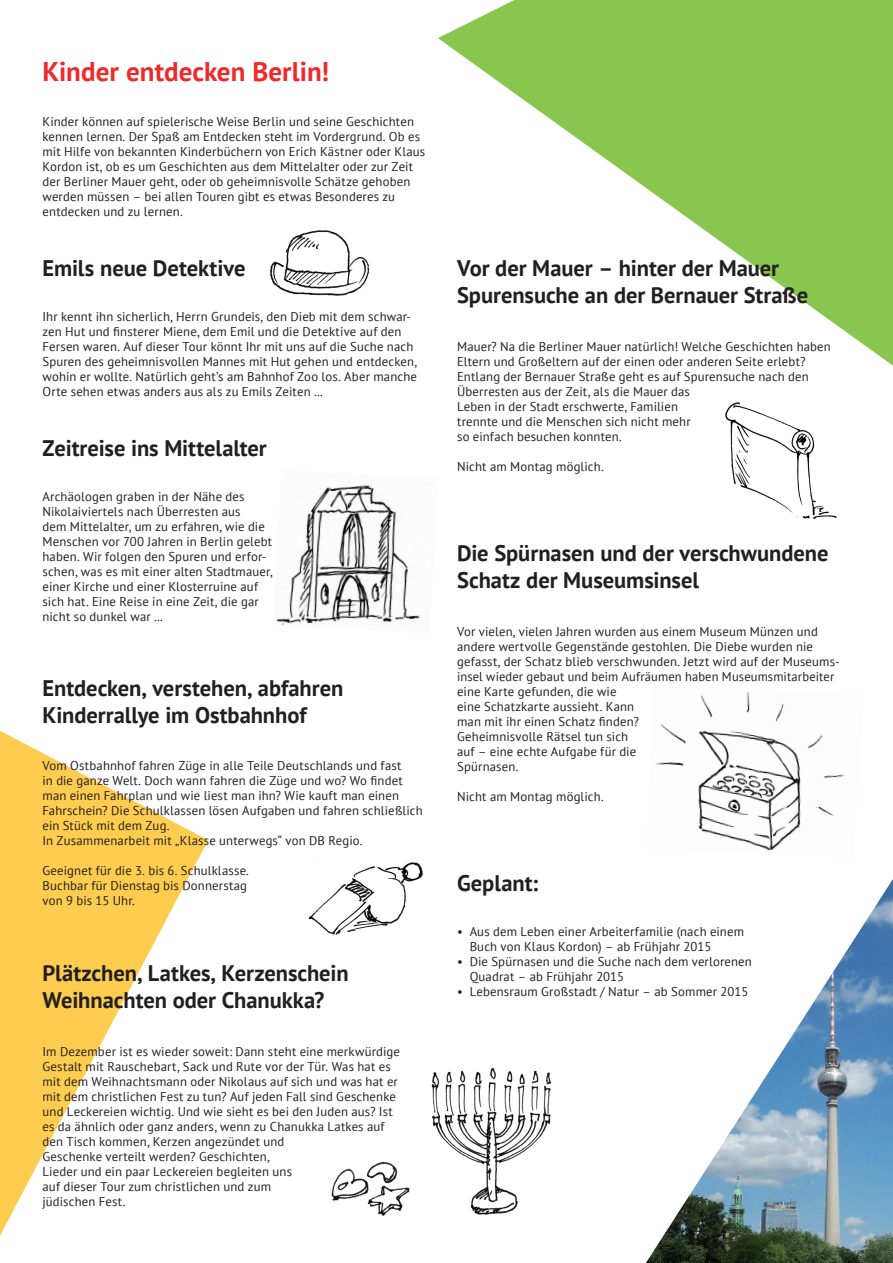
<style>
.page{position:relative;width:893px;height:1263px;background:#fff}
.page>*{position:absolute;margin:0;border:0;box-sizing:border-box;transform-origin:0 0}
.Monat{font:700 27px "PT Sans";color:#ee2a2b}
.Headline_15_pt{font:700 22.5px/27px "PT Sans";letter-spacing:-.005em;color:#231f20}
.Copy_8_5_10{font:12.75px/15px "PT Sans";letter-spacing:.01em;color:#231f20}
</style>
<div class="page">
<img style="left:431px;top:1067px;width:120px;height:148px">
<img style="left:331px;top:1161px;width:79px;height:55px">
<img style="left:656px;top:691px;width:188px;height:160px">
<img style="left:725px;top:402px;width:112px;height:117px">
<img style="left:308px;top:862px;width:115px;height:73px">
<img style="left:276px;top:485px;width:144px;height:141px">
<img style="left:270px;top:230px;width:100px;height:66px">
<svg style="left:0;top:730px;width:208px;height:506px"></svg>
<svg style="left:438px;top:0;width:455px;height:366px;fill:#89c650"></svg>
<img style="left:646px;top:879px;width:247px;height:384px">
<p class="Monat" style="left:43px;top:54px;width:288px">Kinder entdecken Berlin!</p>
<p class="Copy_8_5_10" style="left:43px;top:114px;width:384px">Kinder können auf spielerische Weise Berlin und seine Geschichten kennen lernen. Der Spaß am Entdecken steht im Vordergrund. Ob es mit Hilfe von bekannten Kinderbüchern von Erich Kästner oder Klaus Kordon ist, ob es um Geschichten aus dem Mittelalter oder zur Zeit der Berliner Mauer geht, oder ob geheimnisvolle Schätze gehoben werden müssen – bei allen Touren gibt es etwas Besonderes zu entdecken und zu lernen.</p>
<p class="Headline_15_pt" style="left:43px;top:254px;width:205px">Emils neue Detektive</p>
<p class="Headline_15_pt" style="left:457px;top:254px;width:353px">Vor der Mauer – hinter der Mauer<br>Spurensuche an der Bernauer Straße</p>
<p class="Copy_8_5_10" style="left:43px;top:309px;width:376px">Ihr kennt ihn sicherlich, Herrn Grundeis, den Dieb mit dem schwar&shy;zen Hut und finsterer Miene, dem Emil und die Detektive auf den Fersen waren. Auf dieser Tour könnt Ihr mit uns auf die Suche nach Spuren des geheimnisvollen Mannes mit Hut gehen und entdecken, wohin er wollte. Natürlich geht’s am Bahnhof Zoo los. Aber manche Orte sehen etwas anders aus als zu Emils Zeiten ...</p>
<p class="Headline_15_pt" style="left:43px;top:435px;width:226px">Zeitreise ins Mittelalter</p>
<p class="Copy_8_5_10" style="left:43px;top:489px;width:232px">Archäologen graben in der Nähe des Nikolaiviertels nach Überresten aus<br>dem Mittelalter, um zu erfahren, wie die Menschen vor 700 Jahren in Berlin gelebt haben. Wir folgen den Spuren und erfor&shy;schen, was es mit einer alten Stadtmauer, einer Kirche und einer Klosterruine auf sich hat. Eine Reise in eine Zeit, die gar nicht so dunkel war ...</p>
<p class="Headline_15_pt" style="left:43px;top:674px;width:302px">Entdecken, verstehen, abfahren</p>
<p class="Headline_15_pt" style="left:43px;top:701px;width:266px">Kinderrallye im Ostbahnhof</p>
<p class="Copy_8_5_10" style="left:43px;top:758px;width:382px">Vom Ostbahnhof fahren Züge in alle Teile Deutschlands und fast<br>in die ganze Welt. Doch wann fahren die Züge und wo? Wo findet man einen Fahrplan und wie liest man ihn? Wie kauft man einen Fahrschein? Die Schulklassen lösen Aufgaben und fahren schließlich ein Stück mit dem Zug.</p>
<p class="Copy_8_5_10" style="left:43px;top:833px;width:322px">In Zusammenarbeit mit „Klasse unterwegs“ von DB Regio.</p>
<p class="Copy_8_5_10" style="left:43px;top:863px;width:208px">Geeignet für die 3. bis 6. Schulklasse.</p>
<p class="Copy_8_5_10" style="left:43px;top:878px;width:206px">Buchbar für Dienstag bis Donnerstag</p>
<p class="Copy_8_5_10" style="left:43px;top:893px;width:94px">von 9 bis 15 Uhr.</p>
<p class="Headline_15_pt" style="left:43px;top:959px;width:308px">Plätzchen, Latkes, Kerzenschein<br>Weihnachten oder Chanukka?</p>
<p class="Copy_8_5_10" style="left:43px;top:1044px;width:359px">Im Dezember ist es wieder soweit: Dann steht eine merkwürdige Gestalt mit Rauschebart, Sack und Rute vor der Tür. Was hat es mit dem Weihnachtsmann oder Nikolaus auf sich und was hat er mit dem christlichen Fest zu tun? Auf jeden Fall sind Geschenke und Leckereien wichtig. Und wie sieht es bei den Juden aus? Ist es da ähnlich oder ganz anders, wenn zu Chanukka Latkes auf den Tisch kommen, Kerzen angezündet und<br>Geschenke verteilt werden? Geschichten,<br>Lieder und ein paar Leckereien begleiten uns<br>auf dieser Tour zum christlichen und zum<br>jüdischen Fest.</p>
<p class="Copy_8_5_10" style="left:457px;top:339px;width:375px">Mauer? Na die Berliner Mauer natürlich! Welche Geschichten haben Eltern und Großeltern auf der einen oder anderen Seite erlebt?<br>Entlang der Bernauer Straße geht es auf Spurensuche nach den Überresten aus der Zeit, als die Mauer das<br>Leben in der Stadt erschwerte, Familien<br>trennte und die Menschen sich nicht mehr<br>so einfach besuchen konnten.</p>
<p class="Copy_8_5_10" style="left:457px;top:459px;width:148px">Nicht am Montag möglich.</p>
<p class="Headline_15_pt" style="left:457px;top:539px;width:373px">Die Spürnasen und der verschwundene<br>Schatz der Museumsinsel</p>
<p class="Copy_8_5_10" style="left:457px;top:624px;width:382px">Vor vielen, vielen Jahren wurden aus einem Museum Münzen und andere wertvolle Gegenstände gestohlen. Die Diebe wurden nie gefasst, der Schatz blieb verschwunden. Jetzt wird auf der Museums&shy;insel wieder gebaut und beim Aufräumen haben Museumsmitarbeiter eine Karte gefunden, die wie<br>eine Schatzkarte aussieht. Kann<br>man mit ihr einen Schatz finden?<br>Geheimnisvolle Rätsel tun sich<br>auf – eine echte Aufgabe für die<br>Spürnasen.</p>
<p class="Copy_8_5_10" style="left:457px;top:789px;width:148px">Nicht am Montag möglich.</p>
<p class="Headline_15_pt" style="left:457px;top:869px;width:83px">Geplant:</p>
<p class="Copy_8_5_10" style="left:470px;top:923px;width:276px;text-indent:-13px">• Aus dem Leben einer Arbeiterfamilie (nach einem<br>Buch von Klaus Kordon) – ab Frühjahr 2015</p>
<p class="Copy_8_5_10" style="left:470px;top:953px;width:284px;text-indent:-13px">• Die Spürnasen und die Suche nach dem verlorenen<br>Quadrat – ab Frühjahr 2015</p>
<p class="Copy_8_5_10" style="left:457px;top:983px;width:293px">• Lebensraum Großstadt / Natur – ab Sommer 2015</p>
</div>
